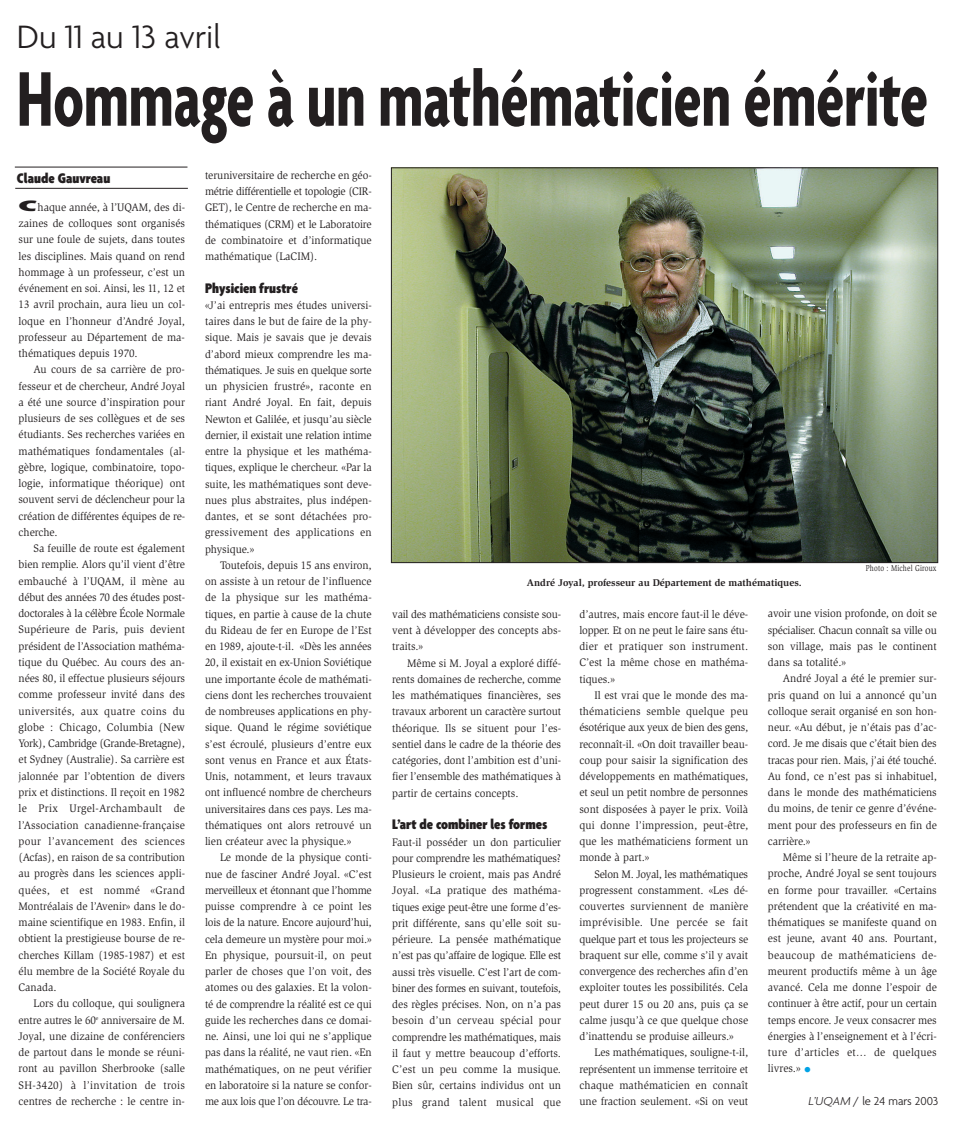
<style>
.page{position:relative;width:962px;height:1145px;background:#fff}
.page>*{position:absolute;margin:0;border:0;box-sizing:border-box;transform-origin:0 0}
.t1{font:700 condensed 83.75px "Agenda";color:#231f20;scale:.8 1}
.t2{font:300 35px "Agenda";color:#231f20}
.t3{font:900 condensed 15px "Agenda";color:#231f20}
.t4{font:300 12.5px "Agenda";color:#231f20}
.t5{font:11.25px/16.2px "Slimbach";color:#231f20;text-align:justify;scale:.95 1}
.t6{font:700 10px "Slimbach";color:#231f20}
.t7{font:8.75px "Slimbach";letter-spacing:.025em;color:#231f20;scale:.8 1}
.s1{font-family:"Agenda";font-weight:900;font-stretch:condensed;font-size:16.25px}
.s2{font-size:15px;color:#00a2e5}
.s3{font-style:italic}
</style>
<div class="page">
<img style="left:393px;top:169px;width:542px;height:392px">
<hr style="left:15px;top:167px;width:172px;height:1px;background:#231f20">
<hr style="left:15px;top:188px;width:173px;height:1px;background:#231f20">
<h2 class="t2" style="left:17px;top:23px;width:205px">Du 11 au 13 avril</h2>
<h1 class="t1" style="left:17px;top:67px;width:1139px">Hommage à un mathématicien émérite</h1>
<h3 class="t3" style="left:17px;top:172px;width:95px">Claude Gauvreau</h3>
<p class="t5" style="left:19px;top:200px;width:177px"><span class="s1">C</span>haque année, à l’UQAM, des di&shy;zaines de colloques sont organisés sur une foule de sujets, dans toutes les disciplines. Mais quand on rend hommage à un professeur, c’est un événement en soi. Ainsi, les 11, 12 et 13 avril prochain, aura lieu un col&shy;loque en l’honneur d’André Joyal, professeur au Département de ma&shy;thématiques depuis 1970.</p>
<p class="t5" style="left:19px;top:362px;width:177px;text-indent:15px">Au cours de sa carrière de pro&shy;fesseur et de chercheur, André Joyal a été une source d’inspiration pour plusieurs de ses collègues et de ses étudiants. Ses recherches variées en mathématiques fondamentales (al&shy;gèbre, logique, combinatoire, topo&shy;logie, informatique théorique) ont souvent servi de déclencheur pour la création de différentes équipes de re&shy;cherche.</p>
<p class="t5" style="left:19px;top:541px;width:177px;text-indent:15px">Sa feuille de route est également bien remplie. Alors qu’il vient d’être embauché à l’UQAM, il mène au début des années 70 des études post&shy;doctorales à la célèbre École Normale Supérieure de Paris, puis devient président de l’Association mathéma&shy;tique du Québec. Au cours des an&shy;nées 80, il effectue plusieurs séjours comme professeur invité dans des universités, aux quatre coins du globe : Chicago, Columbia (New York), Cambridge (Grande-Bretagne), et Sydney (Australie). Sa carrière est jalonnée par l’obtention de divers prix et distinctions. Il reçoit en 1982 le Prix Urgel-Archambault de l’Association canadienne-française pour l’avancement des sciences (Acfas), en raison de sa contribution au progrès dans les sciences appli&shy;quées, et est nommé «Grand Montréalais de l’Avenir» dans le do&shy;maine scientifique en 1983. Enfin, il obtient la prestigieuse bourse de re&shy;cherches Killam (1985-1987) et est élu membre de la Société Royale du Canada.</p>
<p class="t5" style="left:19px;top:996px;width:177px;text-indent:15px">Lors du colloque, qui soulignera entre autres le 60<sup>e</sup> anniversaire de M.<br>Joyal, une dizaine de conférenciers de partout dans le monde se réuni&shy;ront au pavillon Sherbrooke (salle SH-3420) à l’invitation de trois centres de recherche : le centre in-</p>
<p class="t5" style="left:205px;top:168px;width:177px">teruniversitaire de recherche en géo&shy;métrie différentielle et topologie (CIR-GET), le Centre de recherche en ma&shy;thématiques (CRM) et le Laboratoire de combinatoire et d’informatique mathématique (LaCIM).</p>
<h3 class="t3" style="left:205px;top:282px;width:95px">Physicien frustré</h3>
<p class="t5" style="left:205px;top:298px;width:177px">«J’ai entrepris mes études universi&shy;taires dans le but de faire de la phy&shy;sique. Mais je savais que je devais d’abord mieux comprendre les ma&shy;thématiques. Je suis en quelque sorte un physicien frustré», raconte en riant André Joyal. En fait, depuis Newton et Galilée, et jusqu’au siècle dernier, il existait une relation intime entre la physique et les mathéma&shy;tiques, explique le chercheur. «Par la suite, les mathématiques sont deve&shy;nues plus abstraites, plus indépen&shy;dantes, et se sont détachées pro&shy;gressivement des applications en physique.»</p>
<p class="t5" style="left:205px;top:558px;width:177px;text-indent:15px">Toutefois, depuis 15 ans environ, on assiste à un retour de l’influence de la physique sur les mathéma&shy;tiques, en partie à cause de la chute du Rideau de fer en Europe de l’Est en 1989, ajoute-t-il. «Dès les années 20, il existait en ex-Union Soviétique une importante école de mathémati&shy;ciens dont les recherches trouvaient de nombreuses applications en phy&shy;sique. Quand le régime soviétique s’est écroulé, plusieurs d’entre eux sont venus en France et aux États-Unis, notamment, et leurs travaux ont influencé nombre de chercheurs universitaires dans ces pays. Les ma&shy;thématiques ont alors retrouvé un lien créateur avec la physique.»</p>
<p class="t5" style="left:205px;top:850px;width:177px;text-indent:15px">Le monde de la physique conti&shy;nue de fasciner André Joyal. «C’est merveilleux et étonnant que l’homme puisse comprendre à ce point les lois de la nature. Encore aujourd’hui, cela demeure un mystère pour moi.» En physique, poursuit-il, on peut parler de choses que l’on voit, des atomes ou des galaxies. Et la volon&shy;té de comprendre la réalité est ce qui guide les recherches dans ce domai&shy;ne. Ainsi, une loi qui ne s’applique pas dans la réalité, ne vaut rien. «En mathématiques, on ne peut vérifier en laboratoire si la nature se confor&shy;me aux lois que l’on découvre. Le tra-</p>
<p class="t6" style="left:527px;top:578px;width:276px">André Joyal, professeur au Département de mathématiques.</p>
<p class="t7" style="left:865px;top:565px;width:90px">Photo : Michel Giroux</p>
<p class="t5" style="left:392px;top:607px;width:179px">vail des mathématiciens consiste sou&shy;vent à développer des concepts abs&shy;traits.»</p>
<p class="t5" style="left:392px;top:655px;width:179px;text-indent:15px">Même si M. Joyal a exploré diffé&shy;rents domaines de recherche, comme les mathématiques financières, ses travaux arborent un caractère surtout théorique. Ils se situent pour l’es&shy;sentiel dans le cadre de la théorie des catégories, dont l’ambition est d’uni&shy;fier l’ensemble des mathématiques à partir de certains concepts.</p>
<h3 class="t3" style="left:392px;top:819px;width:156px">L’art de combiner les formes</h3>
<p class="t5" style="left:392px;top:834px;width:179px">Faut-il posséder un don particulier pour comprendre les mathématiques?<br>Plusieurs le croient, mais pas André Joyal. «La pratique des mathéma&shy;tiques exige peut-être une forme d’es&shy;prit différente, sans qu’elle soit su&shy;périeure. La pensée mathématique n’est pas qu’affaire de logique. Elle est aussi très visuelle. C’est l’art de com&shy;biner des formes en suivant, toutefois, des règles précises. Non, on n’a pas besoin d’un cerveau spécial pour comprendre les mathématiques, mais il faut y mettre beaucoup d’efforts.<br>C’est un peu comme la musique.<br>Bien sûr, certains individus ont un plus grand talent musical que</p>
<p class="t5" style="left:579px;top:606px;width:179px">d’autres, mais encore faut-il le déve&shy;lopper. Et on ne peut le faire sans étu&shy;dier et pratiquer son instrument.<br>C’est la même chose en mathéma&shy;tiques.»</p>
<p class="t5" style="left:579px;top:688px;width:179px;text-indent:15px">Il est vrai que le monde des ma&shy;thématiciens semble quelque peu ésotérique aux yeux de bien des gens, reconnaît-il. «On doit travailler beau&shy;coup pour saisir la signification des développements en mathématiques, et seul un petit nombre de personnes sont disposées à payer le prix. Voilà qui donne l’impression, peut-être, que les mathématiciens forment un monde à part.»</p>
<p class="t5" style="left:579px;top:866px;width:179px;text-indent:15px">Selon M. Joyal, les mathématiques progressent constamment. «Les dé&shy;couvertes surviennent de manière imprévisible. Une percée se fait quelque part et tous les projecteurs se braquent sur elle, comme s’il y avait convergence des recherches afin d’en exploiter toutes les possibilités. Cela peut durer 15 ou 20 ans, puis ça se calme jusqu’à ce que quelque chose d’inattendu se produise ailleurs.»</p>
<p class="t5" style="left:579px;top:1045px;width:179px;text-indent:15px">Les mathématiques, souligne-t-il, représentent un immense territoire et chaque mathématicien en connaît une fraction seulement. «Si on veut</p>
<p class="t5" style="left:767px;top:606px;width:179px">avoir une vision profonde, on doit se spécialiser. Chacun connaît sa ville ou son village, mais pas le continent dans sa totalité.»</p>
<p class="t5" style="left:767px;top:671px;width:179px;text-indent:15px">André Joyal a été le premier sur&shy;pris quand on lui a annoncé qu’un colloque serait organisé en son hon&shy;neur. «Au début, je n’étais pas d’ac&shy;cord. Je me disais que c’était bien des tracas pour rien. Mais, j’ai été touché.<br>Au fond, ce n’est pas si inhabituel, dans le monde des mathématiciens du moins, de tenir ce genre d’événe&shy;ment pour des professeurs en fin de carrière.»</p>
<p class="t5" style="left:767px;top:850px;width:179px;text-indent:15px">Même si l’heure de la retraite ap&shy;proche, André Joyal se sent toujours en forme pour travailler. «Certains prétendent que la créativité en ma&shy;thématiques se manifeste quand on est jeune, avant 40 ans. Pourtant, beaucoup de mathématiciens de&shy;meurent productifs même à un âge avancé. Cela me donne l’espoir de continuer à être actif, pour un certain temps encore. Je veux consacrer mes énergies à l’enseignement et à l’écri&shy;ture d’articles et… de quelques livres.» <span class="s2">•</span></p>
<p class="t4" style="left:808px;top:1096px;width:131px"><span class="s3">L’UQAM</span> / le 24 mars 2003</p>
</div>
